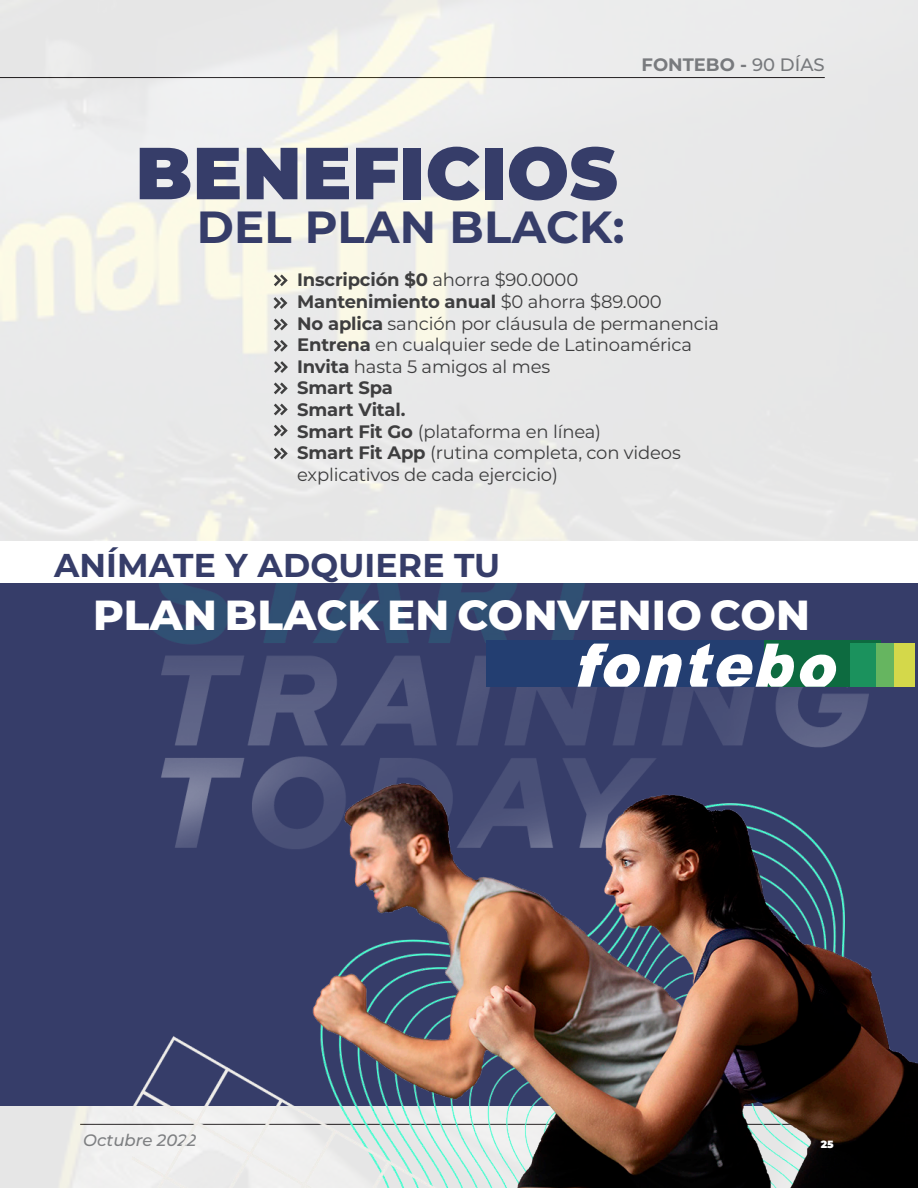
<style>
.page{position:relative;width:918px;height:1188px;background:#fff}
.page>*{position:absolute;margin:0;border:0;box-sizing:border-box;transform-origin:0 0}
.t1{font:900 73.5px "Montserrat";letter-spacing:.005em;color:#363d69}
.t2{font:700 45px "Montserrat";letter-spacing:.005em;color:#363d69}
.t3{font:800 42px "Montserrat";letter-spacing:.005em;color:#fff}
.t4{font:700 33px "Montserrat";letter-spacing:.005em;color:#363d69}
.t5{font:18px/21.6px "Montserrat";letter-spacing:-.01em;color:#3e3e3f}
.t6{font:700 18px "Montserrat";color:#808285}
.t7{font:italic 100 16.5px "Montserrat";color:#808285}
.t8{font:900 10.5px "Montserrat";color:#fff}
.s1{font-weight:500}
.s2{font-weight:700}
</style>
<div class="page">
<img style="left:0;top:0;width:918px;height:1188px">
<div style="left:0;top:583px;width:918px;height:523px;background:#363d69"></div>
<img style="left:132px;top:425px;width:786px;height:763px">
<svg style="left:274px;top:274px;width:14px;height:12px"></svg>
<svg style="left:274px;top:297px;width:13px;height:12px"></svg>
<svg style="left:274px;top:319px;width:14px;height:11px"></svg>
<svg style="left:274px;top:340px;width:14px;height:12px"></svg>
<svg style="left:274px;top:361px;width:14px;height:12px"></svg>
<svg style="left:274px;top:382px;width:14px;height:12px"></svg>
<svg style="left:274px;top:404px;width:14px;height:11px"></svg>
<svg style="left:274px;top:425px;width:14px;height:11px"></svg>
<svg style="left:274px;top:448px;width:14px;height:11px"></svg>
<div style="left:748px;top:640px;width:132px;height:47px;background:#0d6b40"></div>
<div style="left:486px;top:640px;width:278px;height:47px;background:#233e71"></div>
<svg style="left:578px;top:644px;width:104px;height:43px"></svg>
<svg style="left:689px;top:644px;width:148px;height:43px"></svg>
<div style="left:851px;top:644px;width:25px;height:43px;background:#1b925d"></div>
<div style="left:876px;top:644px;width:18px;height:43px;background:#66b560"></div>
<div style="left:894px;top:644px;width:21px;height:43px;background:#d4d84a"></div>
<div style="left:0;top:542px;width:918px;height:41px;background:#fff"></div>
<p class="t6" style="left:642px;top:52px;width:185px">FONTEBO - <span class="s1">90 DÍAS</span></p>
<h1 class="t1" style="left:136px;top:118px;width:484px">BENEFICIOS</h1>
<h2 class="t2" style="left:197px;top:195px;width:429px">DEL PLAN BLACK:</h2>
<p class="t5" style="left:297px;top:269px;width:423px"><span class="s2">Inscripción $0</span> ahorra $90.0000<br><span class="s2">Mantenimiento anual</span> $0 ahorra $89.000<br><span class="s2">No aplica</span> sanción por cláusula de permanencia<br><span class="s2">Entrena</span> en cualquier sede de Latinoamérica<br><span class="s2">Invita</span> hasta 5 amigos al mes<br><span class="s2">Smart Spa<br>Smart Vital.<br>Smart Fit Go</span> (plataforma en línea)<br><span class="s2">Smart Fit App</span> (rutina completa, con videos explicativos de cada ejercicio)</p>
<h3 class="t4" style="left:54px;top:541px;width:448px">ANÍMATE Y ADQUIERE TU</h3>
<h3 class="t3" style="left:93px;top:584px;width:718px">PLAN BLACK EN CONVENIO CON</h3>
<p class="t7" style="left:83px;top:1129px;width:115px">Octubre 2022</p>
<p class="t8" style="left:821px;top:1137px;width:14px">25</p>
</div>
